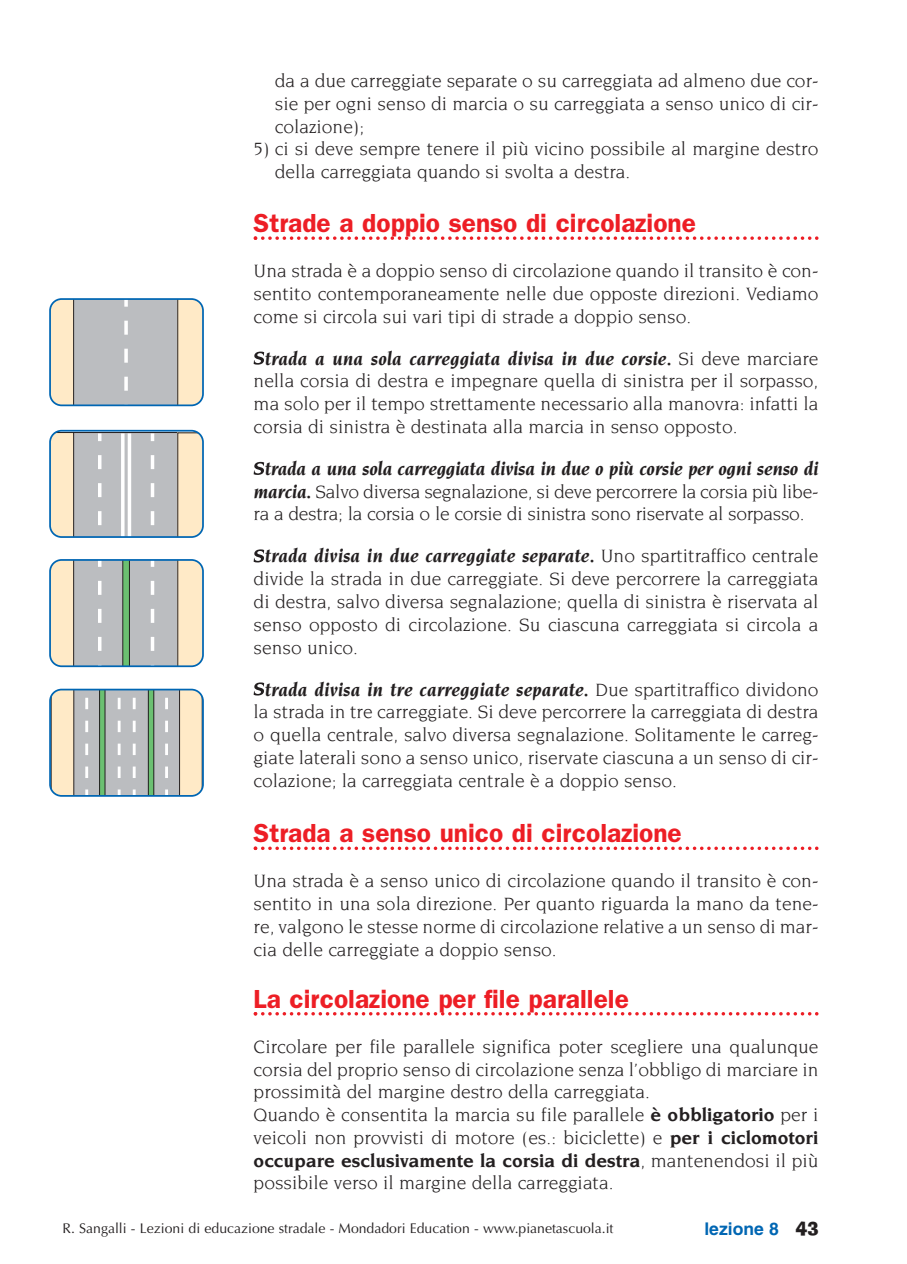
<style>
.page{position:relative;width:907px;height:1264px;background:#fff}
.page>*{position:absolute;margin:0;border:0;box-sizing:border-box;transform-origin:0 0}
.t1{font:600 26.25px "Franklin Gothic";color:#ed1e25}
.t2{font:19.25px/22.8px "Novarese";color:#231f20;text-align:justify}
.t3{font:700 17.5px "Helvetica";color:#0066b3}
.t4{font:14px "Optima";color:#231f20}
.s1{font-weight:700;font-style:italic}
.s2{font-weight:700}
.s3{font-family:"Ad Lib BT";font-weight:400;color:#231f20}
</style>
<div class="page">
<svg style="left:254px;top:236px;width:564px;height:4px"></svg>
<svg style="left:254px;top:846px;width:564px;height:4px"></svg>
<svg style="left:254px;top:1012px;width:564px;height:3px"></svg>
<svg style="left:254px;top:682px;width:10px;height:13px"></svg>
<svg style="left:254px;top:549px;width:10px;height:13px"></svg>
<svg style="left:254px;top:462px;width:10px;height:13px"></svg>
<svg style="left:254px;top:351px;width:10px;height:14px"></svg>
<svg style="left:49px;top:298px;width:155px;height:108px"></svg>
<svg style="left:49px;top:430px;width:155px;height:108px"></svg>
<svg style="left:49px;top:559px;width:155px;height:108px"></svg>
<svg style="left:49px;top:688px;width:155px;height:108px"></svg>
<p class="t2" style="left:275px;top:71px;width:545px">da a due carreggiate separate o su carreggiata ad almeno due cor&shy;sie per ogni senso di marcia o su carreggiata a senso unico di cir&shy;colazione);</p>
<p class="t2" style="left:275px;top:139px;width:545px;text-indent:-21px">5) ci si deve sempre tenere il più vicino possibile al margine destro della carreggiata quando si svolta a destra.</p>
<h1 class="t1" style="left:254px;top:214px;width:444px">Strade a doppio senso di circolazione</h1>
<p class="t2" style="left:254px;top:261px;width:566px">Una strada è a doppio senso di circolazione quando il transito è con&shy;sentito contemporaneamente nelle due opposte direzioni. Vediamo come si circola sui vari tipi di strade a doppio senso.</p>
<p class="t2" style="left:254px;top:348px;width:566px;text-indent:11px"><span class="s1">trada a una sola carreggiata divisa in due corsie.</span> Si deve marciare nella corsia di destra e impegnare quella di sinistra per il sorpasso, ma solo per il tempo strettamente necessario alla manovra: infatti la corsia di sinistra è destinata alla marcia in senso opposto.</p>
<p class="t2" style="left:254px;top:458px;width:566px;text-indent:11px"><span class="s1">trada a una sola carreggiata divisa in due o più corsie per ogni senso di marcia.</span> Salvo diversa segnalazione, si deve percorrere la corsia più libe&shy;ra a destra; la corsia o le corsie di sinistra sono riservate al sorpasso.</p>
<p class="t2" style="left:254px;top:546px;width:566px;text-indent:11px"><span class="s1">trada divisa in due carreggiate separate.</span> Uno spartitraffico centrale divide la strada in due carreggiate. Si deve percorrere la carreggiata di destra, salvo diversa segnalazione; quella di sinistra è riservata al senso opposto di circolazione. Su ciascuna carreggiata si circola a senso unico.</p>
<p class="t2" style="left:254px;top:679px;width:566px;text-indent:11px"><span class="s1">trada divisa in tre carreggiate separate.</span> Due spartitraffico dividono la strada in tre carreggiate. Si deve percorrere la carreggiata di destra o quella centrale, salvo diversa segnalazione. Solitamente le carreg&shy;giate laterali sono a senso unico, riservate ciascuna a un senso di cir&shy;colazione; la carreggiata centrale è a doppio senso.</p>
<h1 class="t1" style="left:254px;top:824px;width:429px">Strada a senso unico di circolazione</h1>
<p class="t2" style="left:254px;top:870px;width:566px">Una strada è a senso unico di circolazione quando il transito è con&shy;sentito in una sola direzione. Per quanto riguarda la mano da tene&shy;re, valgono le stesse norme di circolazione relative a un senso di mar&shy;cia delle carreggiate a doppio senso.</p>
<h1 class="t1" style="left:254px;top:989px;width:377px">La circolazione per file parallele</h1>
<p class="t2" style="left:254px;top:1036px;width:566px;text-align:left">Circolare per file parallele significa poter scegliere una qualunque corsia del proprio senso di circolazione senza l’obbligo di marciare in prossimità del margine destro della carreggiata.<br>Quando è consentita la marcia su file parallele <span class="s2">è obbligatorio</span> per i veicoli non provvisti di motore (es.: biciclette) e <span class="s2">per i ciclomotori occupare esclusivamente la corsia di destra</span>, mantenendosi il più possibile verso il margine della carreggiata.</p>
<p class="t4" style="left:62px;top:1222px;width:552px">R. Sangalli - Lezioni di educazione stradale - Mondadori Education - www.pianetascuola.it</p>
<p class="t3" style="left:704px;top:1222px;width:116px">lezione 8 <span class="s3">43</span></p>
</div>
